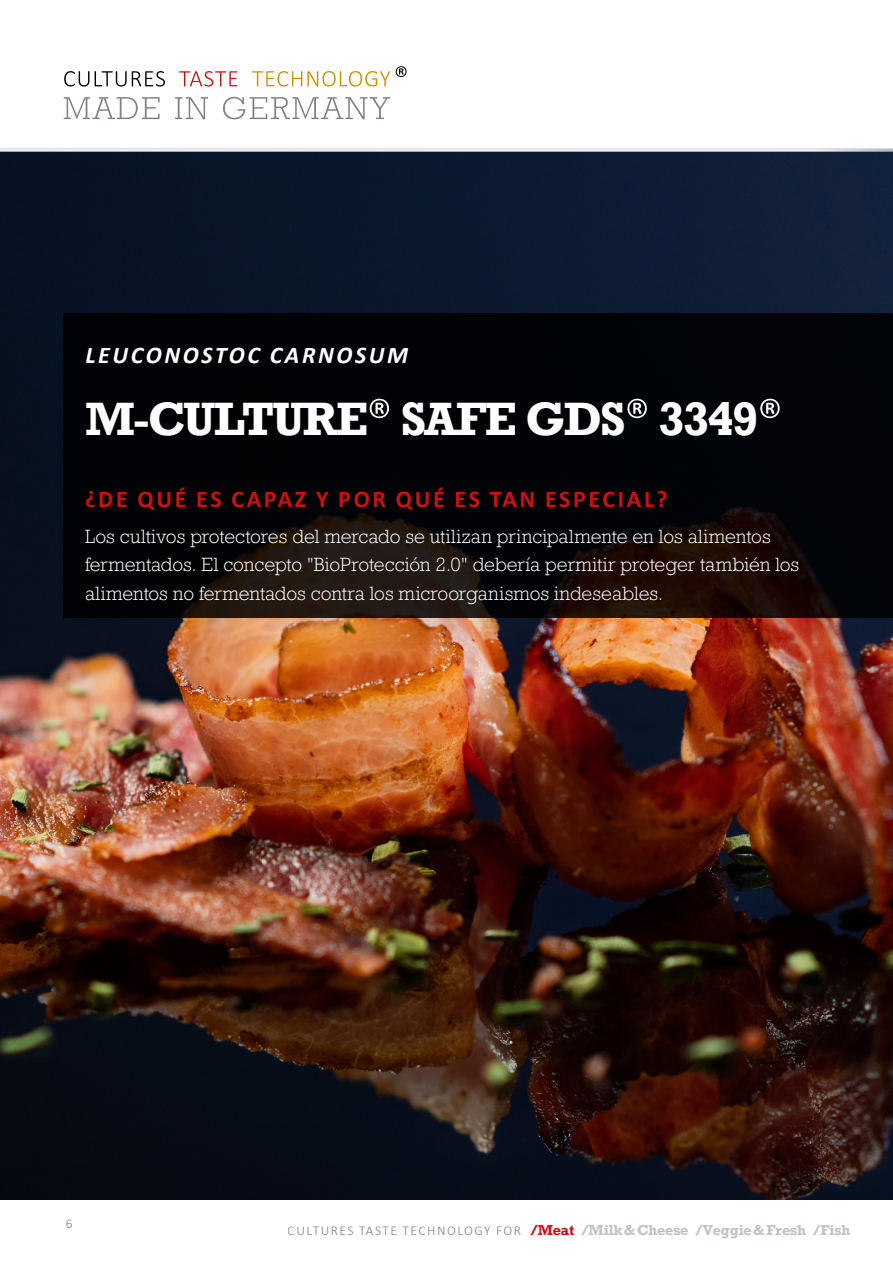
<style>
.page{position:relative;width:893px;height:1263px;background:#fff}
.page>*{position:absolute;margin:0;border:0;box-sizing:border-box;transform-origin:0 0}
.t1{font:700 48px "Rockwell";letter-spacing:-.04em;color:#fff}
.t2{font:700 24px "Calibri";letter-spacing:.11em;color:#cd1013}
.t3{font:italic 700 24px "Calibri";letter-spacing:.11em;color:#fff}
.t4{font:300 18px/28.5px "Rockwell Nova";letter-spacing:-.01em;color:#fff}
.t5{font:700 13.5px "Rockwell Nova";letter-spacing:-.01em;color:#bec3c6}
.t6{font:300 13.5px "Calibri";color:#7c8286}
.s1{font-family:"Calibri";font-weight:300;font-size:52.5px}
.s2{font-family:"Calibri";font-weight:300;color:#7c8286}
.s3{color:#cd1013}
</style>
<div class="page">
<img style="left:0;top:152px;width:893px;height:1047px">
<svg style="left:64px;top:314px;width:829px;height:304px;background:#060507"></svg>
<svg style="left:0;top:70px;width:893px;height:79px"></svg>
<hr style="left:0;top:149px;width:893px;height:3px;background:#ebedee">
<svg style="left:64px;top:71px;width:25px;height:16px"></svg>
<svg style="left:95px;top:71px;width:70px;height:16px"></svg>
<svg style="left:179px;top:71px;width:58px;height:16px"></svg>
<svg style="left:252px;top:71px;width:138px;height:16px"></svg>
<svg style="left:64px;top:97px;width:96px;height:22px"></svg>
<svg style="left:175px;top:97px;width:33px;height:22px"></svg>
<svg style="left:223px;top:97px;width:167px;height:22px"></svg>
<svg style="left:396px;top:66px;width:11px;height:11px"></svg>
<h2 class="t3" style="left:86px;top:338px;width:324px">LEUCONOSTOC CARNOSUM</h2>
<h1 class="t1" style="left:85px;top:389px;width:700px">M-CULTURE<span class="s1">®</span> SAFE GDS<span class="s1">®</span> 3349<span class="s1">®</span></h1>
<h2 class="t2" style="left:85px;top:482px;width:584px">¿DE QUÉ ES CAPAZ Y POR QUÉ ES TAN ESPECIAL?</h2>
<p class="t4" style="left:85px;top:522px;width:716px">Los cultivos protectores del mercado se utilizan principalmente en los alimentos fermentados. El concepto "BioProtección 2.0" debería permitir proteger también los alimentos no fermentados contra los microorganismos indeseables.</p>
<p class="t6" style="left:65px;top:1215px;width:8px">6</p>
<p class="t5" style="left:288px;top:1221px;width:564px"><span class="s2">CULTURES TASTE TECHNOLOGY FOR</span> <span class="s3">/Meat</span> /Milk&amp;Cheese /Veggie&amp;Fresh /Fish</p>
</div>
